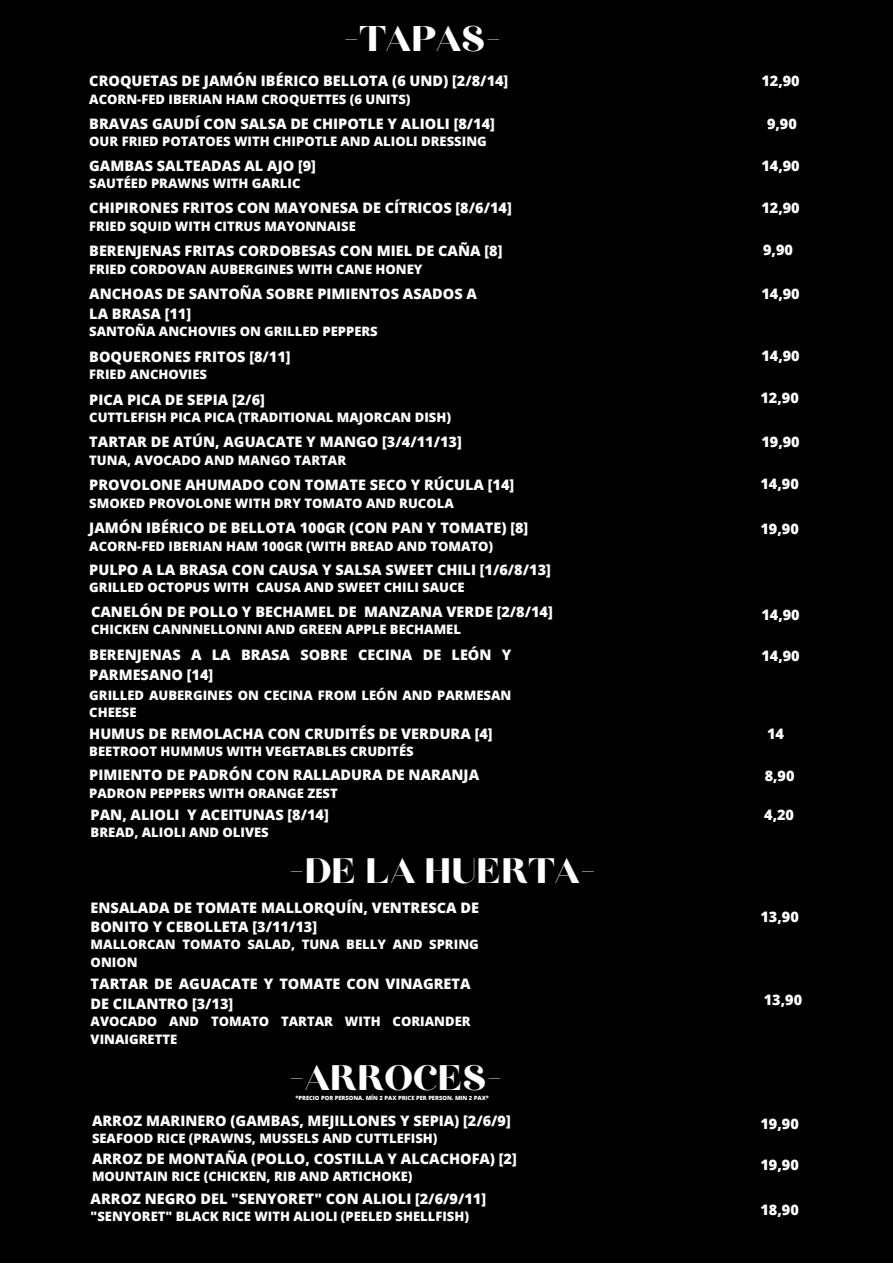
<style>
.page{position:relative;width:893px;height:1264px;background:#fff}
.page>*{position:absolute;margin:0;border:0;box-sizing:border-box;transform-origin:0 0}
.t1{font:44.7px "Chloe";color:#fff}
.t2{font:44.25px "Chloe";color:#fff}
.t3{font:44.1px "Chloe";color:#fff}
.t4{font:800 14.55px/20.2px "Open Sans";color:#fff}
.t5{font:800 14.4px/19.5px "Open Sans";color:#fff}
.t6{font:800 13.05px/17.4px "Open Sans";color:#fff}
.t7{font:800 5.85px "Open Sans";color:#fff}
</style>
<div class="page">
<div style="left:0;top:0;width:892px;height:1262px;background:#000"></div>
<h1 class="t1" style="left:343px;top:18px;width:159px">-TAPAS-</h1>
<p class="t5" style="left:89px;top:71px;width:420px">CROQUETAS DE JAMÓN IBÉRICO BELLOTA (6 UND) [2/8/14]</p>
<p class="t6" style="left:89px;top:90px;width:323px">ACORN-FED IBERIAN HAM CROQUETTES (6 UNITS)</p>
<p class="t5" style="left:89px;top:113px;width:407px">BRAVAS GAUDÍ CON SALSA DE CHIPOTLE Y ALIOLI [8/14]</p>
<p class="t6" style="left:89px;top:132px;width:399px">OUR FRIED POTATOES WITH CHIPOTLE AND ALIOLI DRESSING</p>
<p class="t5" style="left:89px;top:155px;width:228px">GAMBAS SALTEADAS AL AJO [9]</p>
<p class="t6" style="left:89px;top:174px;width:213px">SAUTÉED PRAWNS WITH GARLIC</p>
<p class="t5" style="left:89px;top:198px;width:424px">CHIPIRONES FRITOS CON MAYONESA DE CÍTRICOS [8/6/14]</p>
<p class="t6" style="left:89px;top:217px;width:268px">FRIED SQUID WITH CITRUS MAYONNAISE</p>
<p class="t5" style="left:89px;top:241px;width:414px">BERENJENAS FRITAS CORDOBESAS CON MIEL DE CAÑA [8]</p>
<p class="t6" style="left:89px;top:260px;width:335px">FRIED CORDOVAN AUBERGINES WITH CANE HONEY</p>
<p class="t5" style="left:89px;top:284px;width:389px">ANCHOAS DE SANTOÑA SOBRE PIMIENTOS ASADOS A<br>LA BRASA [11]</p>
<p class="t6" style="left:89px;top:322px;width:290px">SANTOÑA ANCHOVIES ON GRILLED PEPPERS</p>
<p class="t5" style="left:89px;top:346px;width:203px">BOQUERONES FRITOS [8/11]</p>
<p class="t6" style="left:89px;top:365px;width:119px">FRIED ANCHOVIES</p>
<p class="t5" style="left:89px;top:389px;width:177px">PICA PICA DE SEPIA [2/6]</p>
<p class="t6" style="left:89px;top:408px;width:363px">CUTTLEFISH PICA PICA (TRADITIONAL MAJORCAN DISH)</p>
<p class="t5" style="left:89px;top:432px;width:374px">TARTAR DE ATÚN, AGUACATE Y MANGO [3/4/11/13]</p>
<p class="t6" style="left:89px;top:451px;width:258px">TUNA, AVOCADO AND MANGO TARTAR</p>
<p class="t5" style="left:89px;top:475px;width:426px">PROVOLONE AHUMADO CON TOMATE SECO Y RÚCULA [14]</p>
<p class="t6" style="left:89px;top:494px;width:366px">SMOKED PROVOLONE WITH DRY TOMATO AND RUCOLA</p>
<p class="t5" style="left:89px;top:518px;width:440px">JAMÓN IBÉRICO DE BELLOTA 100GR (CON PAN Y TOMATE) [8]</p>
<p class="t6" style="left:89px;top:536px;width:405px">ACORN-FED IBERIAN HAM 100GR (WITH BREAD AND TOMATO)</p>
<p class="t5" style="left:89px;top:559px;width:463px">PULPO A LA BRASA CON CAUSA Y SALSA SWEET CHILI [1/6/8/13]</p>
<p class="t6" style="left:89px;top:578px;width:377px">GRILLED OCTOPUS WITH CAUSA AND SWEET CHILI SAUCE</p>
<p class="t5" style="left:91px;top:601px;width:463px">CANELÓN DE POLLO Y BECHAMEL DE MANZANA VERDE [2/8/14]</p>
<p class="t6" style="left:91px;top:620px;width:371px">CHICKEN CANNNELLONNI AND GREEN APPLE BECHAMEL</p>
<p class="t4" style="left:89px;top:644px;width:423px">BERENJENAS A LA BRASA SOBRE CECINA DE LEÓN Y<br>PARMESANO [14]</p>
<p class="t6" style="left:89px;top:685px;width:423px">GRILLED AUBERGINES ON CECINA FROM LEÓN AND PARMESAN<br>CHEESE</p>
<p class="t5" style="left:89px;top:723px;width:405px">HUMUS DE REMOLACHA CON CRUDITÉS DE VERDURA [4]</p>
<p class="t6" style="left:89px;top:742px;width:326px">BEETROOT HUMMUS WITH VEGETABLES CRUDITÉS</p>
<p class="t5" style="left:89px;top:765px;width:391px">PIMIENTO DE PADRÓN CON RALLADURA DE NARANJA</p>
<p class="t6" style="left:89px;top:784px;width:250px">PADRON PEPPERS WITH ORANGE ZEST</p>
<p class="t5" style="left:91px;top:804px;width:240px">PAN, ALIOLI Y ACEITUNAS [8/14]</p>
<p class="t6" style="left:91px;top:823px;width:179px">BREAD, ALIOLI AND OLIVES</p>
<h3 class="t3" style="left:289px;top:850px;width:308px">-DE LA HUERTA-</h3>
<p class="t5" style="left:91px;top:897px;width:390px">ENSALADA DE TOMATE MALLORQUÍN, VENTRESCA DE<br>BONITO Y CEBOLLETA [3/11/13]</p>
<p class="t6" style="left:91px;top:935px;width:389px">MALLORCAN TOMATO SALAD, TUNA BELLY AND SPRING<br>ONION</p>
<p class="t5" style="left:91px;top:973px;width:381px">TARTAR DE AGUACATE Y TOMATE CON VINAGRETA<br>DE CILANTRO [3/13]</p>
<p class="t6" style="left:91px;top:1012px;width:381px">AVOCADO AND TOMATO TARTAR WITH CORIANDER<br>VINAIGRETTE</p>
<h2 class="t2" style="left:289px;top:1056px;width:215px">-ARROCES-</h2>
<p class="t5" style="left:92px;top:1110px;width:420px">ARROZ MARINERO (GAMBAS, MEJILLONES Y SEPIA) [2/6/9]</p>
<p class="t6" style="left:92px;top:1129px;width:347px">SEAFOOD RICE (PRAWNS, MUSSELS AND CUTTLEFISH)</p>
<p class="t7" style="left:295px;top:1093px;width:195px">*PRECIO POR PERSONA. MÍN 2 PAX PRICE PER PERSON. MIN 2 PAX*</p>
<p class="t5" style="left:92px;top:1148px;width:426px">ARROZ DE MONTAÑA (POLLO, COSTILLA Y ALCACHOFA) [2]</p>
<p class="t6" style="left:92px;top:1167px;width:322px">MOUNTAIN RICE (CHICKEN, RIB AND ARTICHOKE)</p>
<p class="t5" style="left:91px;top:1188px;width:397px">ARROZ NEGRO DEL "SENYORET" CON ALIOLI [2/6/9/11]</p>
<p class="t6" style="left:91px;top:1207px;width:380px">"SENYORET" BLACK RICE WITH ALIOLI (PEELED SHELLFISH)</p>
<p class="t5" style="left:761px;top:71px;width:40px">12,90</p>
<p class="t5" style="left:767px;top:113px;width:31px">9,90</p>
<p class="t5" style="left:761px;top:155px;width:40px">14,90</p>
<p class="t5" style="left:761px;top:198px;width:40px">12,90</p>
<p class="t5" style="left:763px;top:240px;width:31px">9,90</p>
<p class="t5" style="left:761px;top:284px;width:40px">14,90</p>
<p class="t5" style="left:761px;top:345px;width:40px">14,90</p>
<p class="t5" style="left:760px;top:388px;width:40px">12,90</p>
<p class="t5" style="left:761px;top:432px;width:40px">19,90</p>
<p class="t5" style="left:760px;top:474px;width:40px">14,90</p>
<p class="t5" style="left:760px;top:518px;width:40px">19,90</p>
<p class="t5" style="left:761px;top:604px;width:40px">14,90</p>
<p class="t5" style="left:761px;top:645px;width:40px">14,90</p>
<p class="t5" style="left:767px;top:723px;width:18px">14</p>
<p class="t5" style="left:764px;top:765px;width:31px">8,90</p>
<p class="t5" style="left:764px;top:804px;width:31px">4,20</p>
<p class="t5" style="left:760px;top:906px;width:40px">13,90</p>
<p class="t5" style="left:763px;top:990px;width:40px">13,90</p>
<p class="t5" style="left:760px;top:1113px;width:40px">19,90</p>
<p class="t5" style="left:760px;top:1154px;width:40px">19,90</p>
<p class="t5" style="left:760px;top:1199px;width:40px">18,90</p>
</div>
